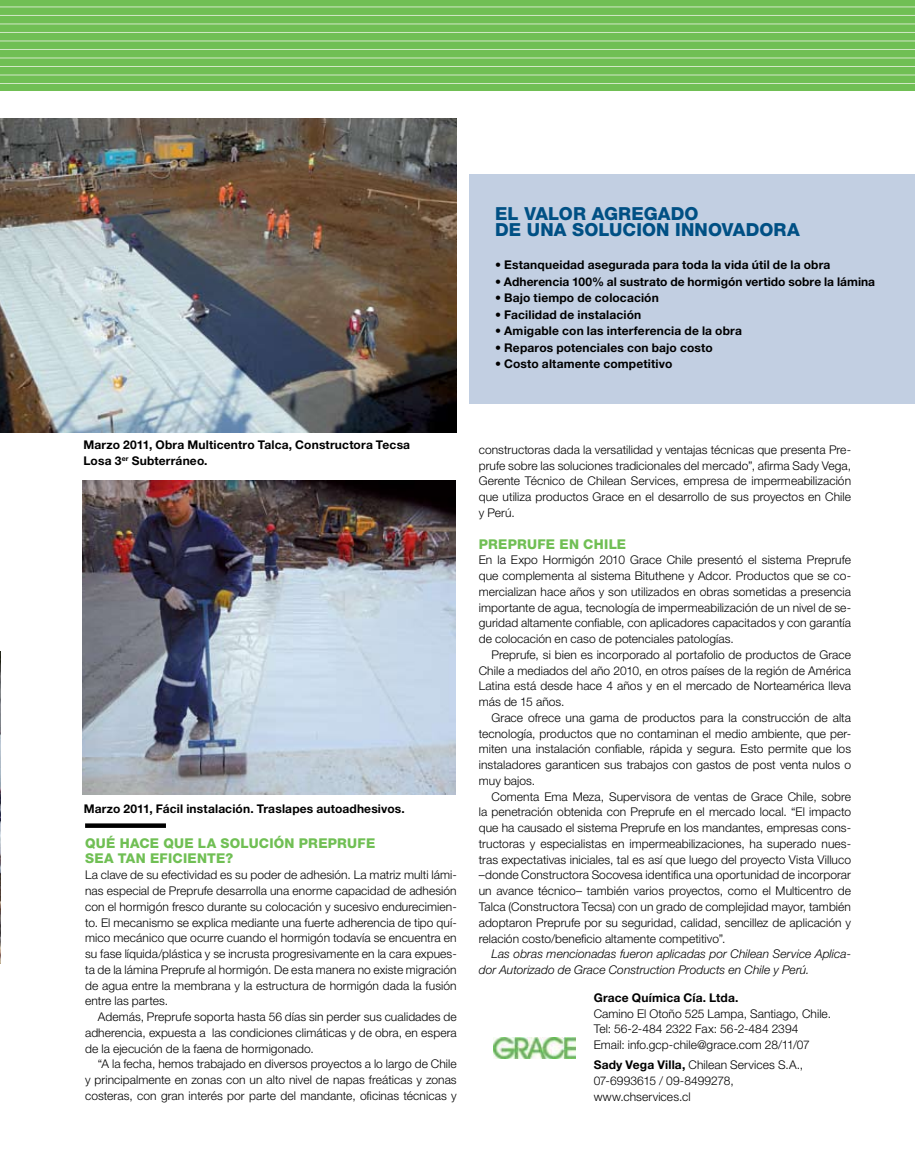
<style>
.page{position:relative;width:915px;height:1170px;background:#fff}
.page>*{position:absolute;margin:0;border:0;box-sizing:border-box;transform-origin:0 0}
.t1{font:800 18px "Helvetica Neue";color:#005084}
.t2{font:800 13.5px/15.8px "Helvetica Neue";letter-spacing:.02em;color:#70bf54}
.t3{font:300 12px/15.8px "Helvetica Neue";letter-spacing:.005em;color:#000;text-align:justify}
.t4{font:700 12px/16.5px "Helvetica Neue";letter-spacing:.015em;color:#000}
.t5{font:italic 300 12px/15.8px "Helvetica Neue";letter-spacing:.005em;color:#000}
.s1{font-weight:700}
</style>
<div class="page">
<div style="left:469px;top:174px;width:445px;height:230px;background:#c2cfe2"></div>
<div style="left:0;top:0;width:914px;height:91px;background:#70bf54"></div>
<hr style="left:0;top:83px;width:914px;height:1px;background:#d2e8c6">
<hr style="left:0;top:75px;width:914px;height:1px;background:#d2e8c6">
<hr style="left:0;top:66px;width:914px;height:1px;background:#d2e8c6">
<hr style="left:0;top:58px;width:914px;height:1px;background:#d2e8c6">
<hr style="left:0;top:49px;width:914px;height:1px;background:#d2e8c6">
<hr style="left:0;top:41px;width:914px;height:1px;background:#d2e8c6">
<hr style="left:0;top:32px;width:914px;height:1px;background:#d2e8c6">
<hr style="left:0;top:24px;width:914px;height:1px;background:#d2e8c6">
<hr style="left:0;top:15px;width:914px;height:1px;background:#d2e8c6">
<hr style="left:0;top:7px;width:914px;height:1px;background:#d2e8c6">
<img style="left:0;top:652px;width:1px;height:311px">
<img style="left:0;top:118px;width:456px;height:314px">
<img style="left:83px;top:480px;width:372px;height:314px">
<svg style="left:85px;top:823px;width:81px;height:4px"></svg>
<img style="left:493px;top:1037px;width:82px;height:21px">
<h1 class="t1" style="left:495px;top:202px;width:43px">EL VALOR</h1>
<h1 class="t1" style="left:591px;top:202px;width:15px">AGREGADO</h1>
<h1 class="t1" style="left:495px;top:219px;width:91px">DE UNA SOL</h1>
<h1 class="t1" style="left:609px;top:219px;width:26px">UCION</h1>
<h1 class="t1" style="left:675px;top:219px;width:14px">INNOVADORA</h1>
<p class="t4" style="left:495px;top:256px;width:337px">• Estanqueidad asegurada para toda la vida útil de la obra</p>
<p class="t4" style="left:495px;top:273px;width:381px">• Adherencia 100% al sustrato de hormigón vertido sobre la lámina</p>
<p class="t4" style="left:495px;top:289px;width:165px">• Bajo tiempo de colocación</p>
<p class="t4" style="left:495px;top:306px;width:148px">• Facilidad de instalación</p>
<p class="t4" style="left:495px;top:322px;width:248px">• Amigable con las interferencia de la obra</p>
<p class="t4" style="left:495px;top:339px;width:219px">• Reparos potenciales con bajo costo</p>
<p class="t4" style="left:495px;top:355px;width:179px">• Costo altamente competitivo</p>
<p class="t4" style="left:83px;top:436px;width:328px">Marzo 2011, Obra Multicentro Talca, Constructora Tecsa<br>Losa 3<sup>er</sup> Subterráneo.</p>
<p class="t4" style="left:84px;top:799px;width:322px">Marzo 2011, Fácil instalación. Traslapes autoadhesivos.</p>
<p class="t2" style="left:85px;top:835px;width:291px">QUÉ HACE QU E LA SOLUCIÓN PREPRUFE<br>SEA TAN EFICIENTE?</p>
<p class="t3" style="left:85px;top:866px;width:373px">La clave de su efectividad es su poder de adhesión. La matriz multi lámi&shy;nas especial de Preprufe desarrolla una enorme capacidad de adhesión con el hormigón fresco durante su colocación y sucesivo endurecimien&shy;to. El mecanismo se explica mediante una fuerte adherencia de tipo quí&shy;mico mecánico que ocurre cuando el hormigón todavía se encuentra en su fase líquida/plástica y se incrusta progresivamente en la cara expues&shy;ta de la lámina Preprufe al hormigón. De esta manera no existe migración de agua entre la membrana y la estructura de hormigón dada la fusión entre las partes.</p>
<p class="t3" style="left:85px;top:1008px;width:373px;text-indent:13px">Además, Preprufe soporta hasta 56 días sin perder sus cualidades de adherencia, expuesta a las condiciones climáticas y de obra, en espera de la ejecución de la faena de hormigonado.</p>
<p class="t3" style="left:85px;top:1055px;width:373px;text-indent:13px">“A la fecha, hemos trabajado en diversos proyectos a lo largo de Chile y principalmente en zonas con un alto nivel de napas freáticas y zonas costeras, con gran interés por parte del mandante, oficinas técnicas y</p>
<p class="t3" style="left:478px;top:441px;width:374px">constructoras dada la versatilidad y ventajas técnicas que presenta Pre&shy;prufe sobre las soluciones tradicionales del mercado”, afirma Sady Vega, Gerente Técnico de Chilean Services, empresa de impermeabilización que utiliza productos Grace en el desarrollo de sus proyectos en Chile y Perú.</p>
<p class="t2" style="left:478px;top:535px;width:149px">PREPRUFE EN CHILE</p>
<p class="t3" style="left:478px;top:552px;width:374px">En la Expo Hormigón 2010 Grace Chile presentó el sistema Preprufe que complementa al sistema Bituthene y Adcor. Productos que se co&shy;mercializan hace años y son utilizados en obras sometidas a presencia importante de agua, tecnología de impermeabilización de un nivel de se&shy;guridad altamente confiable, con aplicadores capacitados y con garantía de colocación en caso de potenciales patologías.</p>
<p class="t3" style="left:478px;top:646px;width:374px;text-indent:13px">Preprufe, si bien es incorporado al portafolio de productos de Grace Chile a mediados del año 2010, en otros países de la región de América Latina está desde hace 4 años y en el mercado de Norteamérica lleva más de 15 años.</p>
<p class="t3" style="left:478px;top:709px;width:374px;text-indent:13px">Grace ofrece una gama de productos para la construcción de alta tecnología, productos que no contaminan el medio ambiente, que per&shy;miten una instalación confiable, rápida y segura. Esto permite que los instaladores garanticen sus trabajos con gastos de post venta nulos o muy bajos.</p>
<p class="t3" style="left:478px;top:788px;width:374px;text-indent:13px">Comenta Ema Meza, Supervisora de ventas de Grace Chile, sobre la penetración obtenida con Preprufe en el mercado local. “El impacto que ha causado el sistema Preprufe en los mandantes, empresas cons&shy;tructoras y especialistas en impermeabilizaciones, ha superado nues&shy;tras expectativas iniciales, tal es así que luego del proyecto Vista Villuco –donde Constructora Socovesa identifica una oportunidad de incorporar un avance técnico– también varios proyectos, como el Multicentro de Talca (Constructora Tecsa) con un grado de complejidad mayor, también adoptaron Preprufe por su seguridad, calidad, sencillez de aplicación y relación costo/beneficio altamente competitivo”.</p>
<p class="t5" style="left:478px;top:945px;width:374px;text-indent:13px">Las obras mencionadas fueron aplicadas por Chilean Service Aplica&shy;dor Autorizado de Grace Construction Products en Chile y Perú.</p>
<p class="t4" style="left:593px;top:988px;width:146px">Grace Química Cía. Ltda.</p>
<p class="t3" style="left:593px;top:1005px;width:239px;text-align:left">Camino El Otoño 525 Lampa, Santiago, Chile.<br>Tel: 56-2-484 2322 Fax: 56-2-484 2394<br>Email: info.gcp-chile@grace.com 28/11/07</p>
<p class="t3" style="left:593px;top:1056px;width:211px;text-align:left"><span class="s1">Sady Vega Villa,</span> Chilean Services S.A.,<br>07-6993615 / 09-8499278, www.chservices.cl</p>
</div>
